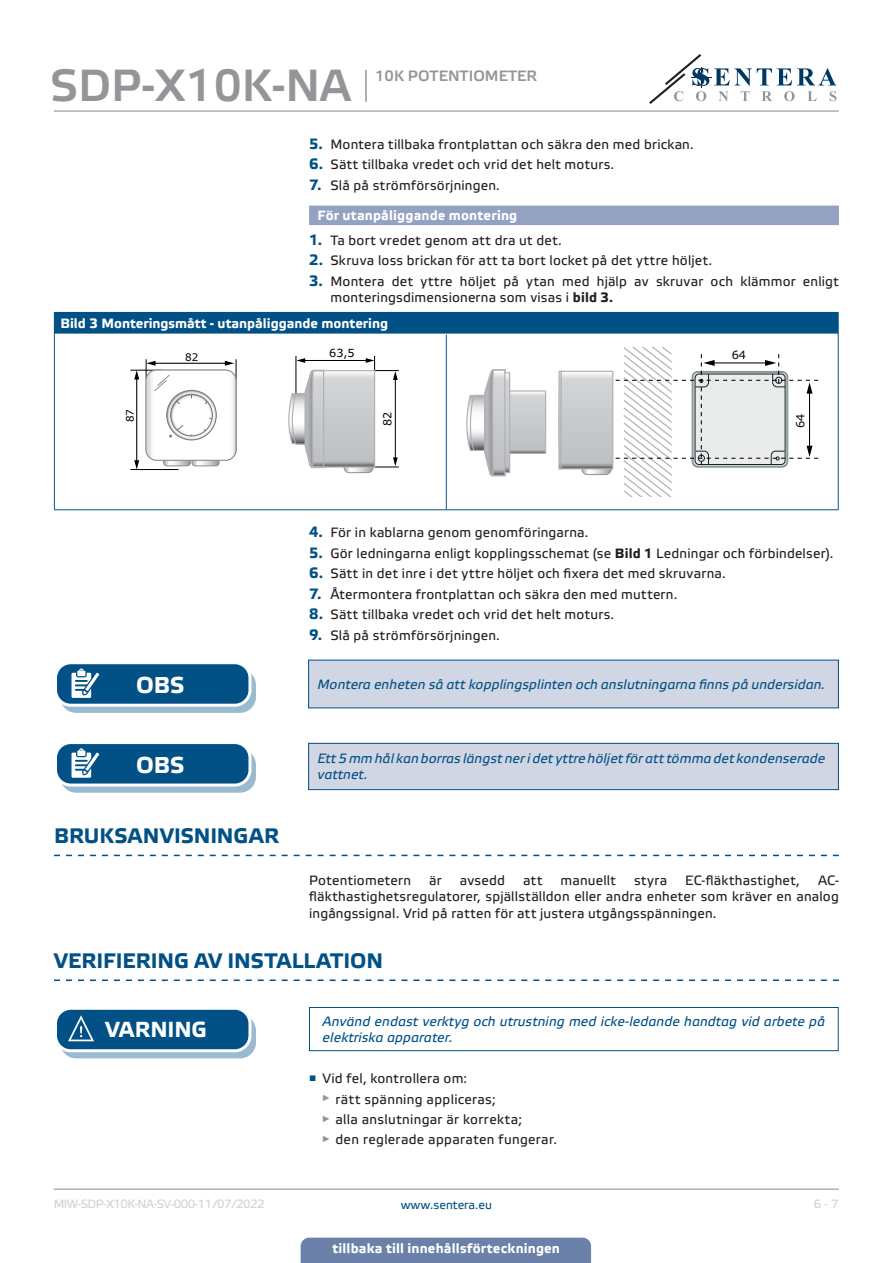
<style>
.page{position:relative;width:893px;height:1263px;background:#fff}
.page>*{position:absolute;margin:0;border:0;box-sizing:border-box;transform-origin:0 0}
.t1{font:45px "Etelka Medium Pro";color:#939598}
.t2{font:700 22.95px "Etelka Text Pro";letter-spacing:-.005em;color:#fff}
.t3{font:700 21.75px "Etelka Text Pro";letter-spacing:-.01em;color:#fff}
.t4{font:700 21px "Etelka Text Pro";letter-spacing:-.005em;color:#015186}
.t5{font:15px "Etelka Medium Pro";color:#939598}
.body{font:13.5px/16.2px "Etelka Text Pro";letter-spacing:.015em;color:#231f20}
.attention{font:italic 13.5px "Etelka Text Pro";letter-spacing:.01em;color:#015186}
.head-table{font:700 13.5px "Etelka Text Pro";color:#fff}
.Number-roman{font:700 13.5px "Etelka Text Pro";letter-spacing:.01em;color:#fff}
.t6{font:12px "Etelka Text Pro";letter-spacing:-.045em;color:#d1d2d4}
.t7{font:12px "Etelka Text Pro";color:#015186}
.t8{font:11.4px "Verdana";color:#050504}
.t9{font:11.25px "Verdana";color:#000}
.t10{font:10.35px "Verdana";color:#000001}
.t11{font:10.35px "Verdana";color:#000}
.s1{font-weight:700;font-size:15px;color:#015186}
.s2{font-weight:700}
</style>
<div class="page">
<hr style="left:54px;top:111px;width:785px;height:1px;background:#939598">
<hr style="left:54px;top:1188px;width:785px;height:2px;background:#939598">
<svg style="left:649px;top:54px;width:187px;height:50px"></svg>
<div style="left:301px;top:1237px;width:290px;height:26px;background:#6c81aa"></div>
<hr style="left:365px;top:70px;width:2px;height:32px;background:#939598">
<div style="left:309px;top:206px;width:530px;height:19px;background:#94a2c2"></div>
<div style="left:54px;top:312px;width:784px;height:22px;background:#015186"></div>
<hr style="left:446px;top:312px;width:393px;height:1px;background:#015186">
<svg style="left:838px;top:313px;width:1px;height:21px"></svg>
<hr style="left:54px;top:334px;width:1px;height:175px;background:#015186">
<hr style="left:446px;top:335px;width:1px;height:174px;background:#015186">
<hr style="left:838px;top:334px;width:1px;height:175px;background:#015186">
<hr style="left:54px;top:509px;width:392px;height:1px;background:#015186">
<hr style="left:446px;top:509px;width:393px;height:1px;background:#015186">
<hr style="left:130px;top:469px;width:48px;height:1px;background:#000001">
<hr style="left:130px;top:370px;width:32px;height:1px;background:#000001">
<hr style="left:137px;top:370px;width:1px;height:99px;background:#b8b8b8">
<hr style="left:136px;top:378px;width:1px;height:84px;background:#000001">
<svg style="left:134px;top:460px;width:5px;height:9px"></svg>
<svg style="left:134px;top:370px;width:5px;height:9px"></svg>
<svg style="left:146px;top:359px;width:91px;height:107px"></svg>
<hr style="left:296px;top:356px;width:1px;height:63px;background:#888">
<hr style="left:295px;top:356px;width:1px;height:63px;background:#000">
<hr style="left:304px;top:360px;width:63px;height:1px;background:#000">
<hr style="left:395px;top:378px;width:1px;height:81px;background:#000">
<svg style="left:344px;top:457px;width:55px;height:16px"></svg>
<svg style="left:366px;top:356px;width:33px;height:24px"></svg>
<svg style="left:288px;top:358px;width:37px;height:111px"></svg>
<svg style="left:325px;top:372px;width:48px;height:94px;background:#c7c9cb"></svg>
<div style="left:323px;top:370px;width:52px;height:98px;border:1px solid #b1b2b6"></div>
<div style="left:581px;top:463px;width:31px;height:12px;border:1px solid #8e9698;border-radius:6px"></div>
<svg style="left:558px;top:370px;width:4px;height:100px"></svg>
<svg style="left:563px;top:374px;width:19px;height:93px;background:#c7c9cb"></svg>
<div style="left:561px;top:371px;width:52px;height:98px;border:1px solid #b1b2b6"></div>
<svg style="left:582px;top:347px;width:236px;height:150px"></svg>
<svg style="left:511px;top:393px;width:33px;height:59px;background:#c8c9cc"></svg>
<div style="left:504px;top:390px;width:42px;height:64px;border:1px solid #b1b2b6"></div>
<svg style="left:466px;top:369px;width:45px;height:108px"></svg>
<svg style="left:54px;top:855px;width:785px;height:1px"></svg>
<div style="left:309px;top:660px;width:529px;height:48px;background:#d1d6e4"></div>
<div style="left:61px;top:670px;width:194px;height:42px;background:#9abacf;border-radius:15px"></div>
<div style="left:60px;top:669px;width:196px;height:44px;border:1px solid #015186;border-radius:15px"></div>
<div style="left:56px;top:663px;width:194px;height:42px;background:#015186;border-radius:15px"></div>
<div style="left:54px;top:661px;width:197px;height:46px;border:3px solid #fff;border-radius:15px"></div>
<svg style="left:71px;top:668px;width:34px;height:38px"></svg>
<div style="left:309px;top:743px;width:529px;height:47px;background:#d1d6e4"></div>
<div style="left:308px;top:743px;width:531px;height:47px;border:1px solid #015186"></div>
<svg style="left:61px;top:749px;width:194px;height:43px"></svg>
<div style="left:60px;top:749px;width:196px;height:44px;border:1px solid #015186;border-radius:15px"></div>
<div style="left:56px;top:742px;width:194px;height:43px;background:#015186;border-radius:15px"></div>
<div style="left:54px;top:741px;width:197px;height:45px;border:3px solid #fff;border-radius:15px"></div>
<svg style="left:71px;top:748px;width:34px;height:38px"></svg>
<svg style="left:54px;top:979px;width:785px;height:2px"></svg>
<div style="left:309px;top:1007px;width:530px;height:44px;border:1px solid #015186"></div>
<svg style="left:61px;top:1015px;width:194px;height:43px"></svg>
<div style="left:60px;top:1015px;width:196px;height:43px;border:1px solid #015186;border-radius:15px"></div>
<div style="left:56px;top:1008px;width:194px;height:43px;background:#015186;border-radius:15px"></div>
<div style="left:54px;top:1007px;width:197px;height:45px;border:3px solid #fff;border-radius:15px"></div>
<svg style="left:67px;top:1015px;width:38px;height:36px"></svg>
<h1 class="t1" style="left:50px;top:61px;width:302px">SDP-X10K-NA</h1>
<p class="t5" style="left:375px;top:67px;width:163px">10K POTENTIOMETER</p>
<p class="body" style="left:309px;top:137px;width:386px"><span class="s1">5.</span> Montera tillbaka frontplattan och säkra den med brickan.</p>
<p class="body" style="left:309px;top:157px;width:307px"><span class="s1">6.</span> Sätt tillbaka vredet och vrid det helt moturs.</p>
<p class="body" style="left:309px;top:178px;width:192px"><span class="s1">7.</span> Slå på strömförsörjningen.</p>
<p class="Number-roman" style="left:318px;top:207px;width:201px">För utanpåliggande montering</p>
<p class="body" style="left:309px;top:233px;width:254px"><span class="s1">1.</span> Ta bort vredet genom att dra ut det.</p>
<p class="body" style="left:309px;top:253px;width:405px"><span class="s1">2.</span> Skruva loss brickan för att ta bort locket på det yttre höljet.</p>
<p class="body" style="left:330px;top:274px;width:510px;text-indent:-21px"><span class="s1">3.</span> Montera det yttre höljet på ytan med hjälp av skruvar och klämmor enligt monteringsdimensionerna som visas i <span class="s2">bild 3.</span></p>
<p class="head-table" style="left:60px;top:315px;width:329px">Bild 3 Monteringsmått - utanpåliggande montering</p>
<p class="t10" style="left:185px;top:350px;width:15px">82</p>
<p class="t9" style="left:329px;top:345px;width:27px">63,5</p>
<p class="t8" style="left:732px;top:347px;width:16px">64</p>
<p class="t10" style="left:123px;top:422px;width:15px;rotate:-90deg">87</p>
<p class="t9" style="left:380px;top:426px;width:16px;rotate:-90deg">82</p>
<p class="t11" style="left:374px;top:429px;width:15px;rotate:-90deg">82</p>
<p class="t8" style="left:792px;top:428px;width:16px;rotate:-90deg">64</p>
<p class="body" style="left:309px;top:525px;width:281px"><span class="s1">4.</span> För in kablarna genom genomföringarna.</p>
<p class="body" style="left:309px;top:546px;width:526px"><span class="s1">5.</span> Gör ledningarna enligt kopplingsschemat (se <span class="s2">Bild 1</span> Ledningar och förbindelser).</p>
<p class="body" style="left:309px;top:566px;width:418px"><span class="s1">6.</span> Sätt in det inre i det yttre höljet och fixera det med skruvarna.</p>
<p class="body" style="left:309px;top:587px;width:370px"><span class="s1">7.</span> Återmontera frontplattan och säkra den med muttern.</p>
<p class="body" style="left:309px;top:607px;width:307px"><span class="s1">8.</span> Sätt tillbaka vredet och vrid det helt moturs.</p>
<p class="body" style="left:309px;top:628px;width:192px"><span class="s1">9.</span> Slå på strömförsörjningen.</p>
<p class="t2" style="left:136px;top:671px;width:50px">OBS</p>
<p class="attention" style="left:317px;top:677px;width:509px">Montera enheten så att kopplingsplinten och anslutningarna finns på undersidan.</p>
<p class="t2" style="left:136px;top:751px;width:50px">OBS</p>
<p class="t4" style="left:54px;top:823px;width:227px">BRUKSANVISNINGAR</p>
<p class="attention" style="left:317px;top:751px;width:509px">Ett 5 mm hål kan borras längst ner i det yttre höljet för att tömma det kondenserade</p>
<p class="attention" style="left:317px;top:767px;width:52px">vattnet.</p>
<p class="body" style="left:309px;top:873px;width:103px">Potentiometern</p>
<p class="body" style="left:429px;top:873px;width:14px">är</p>
<p class="body" style="left:460px;top:873px;width:47px">avsedd</p>
<p class="body" style="left:523px;top:873px;width:21px">att</p>
<p class="body" style="left:561px;top:873px;width:57px">manuellt</p>
<p class="body" style="left:634px;top:873px;width:35px">styra</p>
<p class="body" style="left:685px;top:873px;width:116px">EC-fläkthastighet,</p>
<p class="body" style="left:309px;top:873px;width:531px;text-align:justify;text-indent:509px">AC&shy;fläkthastighetsregulatorer, spjällställdon eller andra enheter som kräver en analog ingångssignal. Vrid på ratten för att justera utgångsspänningen.</p>
<p class="t4" style="left:54px;top:948px;width:331px">VERIFIERING AV INSTALLATION</p>
<p class="t3" style="left:105px;top:1016px;width:103px">VARNING</p>
<p class="attention" style="left:323px;top:1014px;width:504px">Använd endast verktyg och utrustning med icke-ledande handtag vid arbete på</p>
<p class="attention" style="left:323px;top:1030px;width:132px">elektriska apparater.</p>
<p class="body" style="left:309px;top:1071px;width:159px"><sup>■</sup> Vid fel, kontrollera om:</p>
<p class="body" style="left:322px;top:1092px;width:175px"><sup>►</sup> rätt spänning appliceras;</p>
<p class="body" style="left:322px;top:1112px;width:202px"><sup>►</sup> alla anslutningar är korrekta;</p>
<p class="body" style="left:322px;top:1132px;width:237px"><sup>►</sup> den reglerade apparaten fungerar.</p>
<p class="t6" style="left:54px;top:1197px;width:212px">MIW-SDP-X10K-NA-SV-000 - 11 / 07 / 2022</p>
<p class="t7" style="left:401px;top:1198px;width:93px">www.sentera.eu</p>
<p class="t6" style="left:814px;top:1197px;width:27px">6 - 7</p>
<p class="head-table" style="left:332px;top:1239px;width:229px">tillbaka till innehållsförteckningen</p>
</div>
